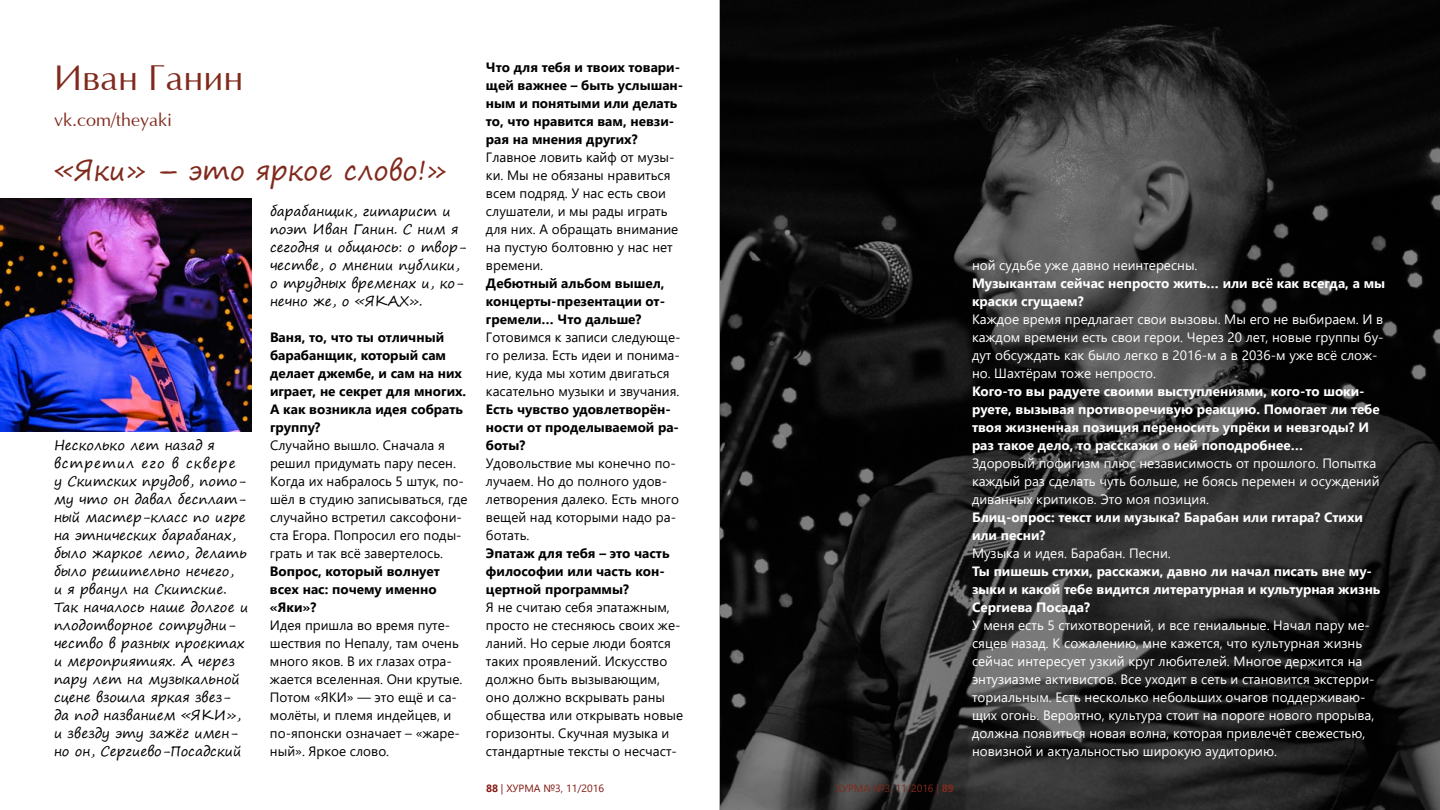
<style>
.page{position:relative;width:1440px;height:810px;background:#fff}
.page>*{position:absolute;margin:0;border:0;box-sizing:border-box;transform-origin:0 0}
.t1{font:36px "Optima";color:#802a1d}
.t2{font:27px "Segoe Print";color:#802a1d}
.t3{font:18px "Optima";color:#802a1d}
.t4{font:13.5px/18px "Segoe UI";color:#000}
.t5{font:13.5px/18px "Segoe UI";color:#fff}
.t6{font:13.5px/18px "Segoe Print";color:#000}
.t7{font:700 13.5px/18px "Segoe UI";color:#000}
.t8{font:700 13.5px/18px "Segoe UI";color:#fff}
.t9{font:10.5px "Segoe UI";color:#7f1710}
.t10{font:10.5px "Segoe UI";color:#802a1d}
.s1{font-weight:700}
</style>
<div class="page">
<img style="left:0;top:198px;width:252px;height:234px">
<img style="left:720px;top:0;width:720px;height:810px">
<h1 class="t1" style="left:54px;top:59px;width:191px">Иван Ганин</h1>
<h3 class="t3" style="left:54px;top:111px;width:120px">vk.com/theyaki</h3>
<h2 class="t2" style="left:54px;top:146px;width:394px">«Яки» – это яркое слово!»</h2>
<p class="t6" style="left:54px;top:436px;width:196px">Несколько лет назад я встретил его в сквере<br>у Скитских прудов, пото&shy;му что он давал бесплат&shy;ный мастер-класс по игре на этнических барабанах, было жаркое лето, делать было решительно нечего,<br>и я рванул на Скитские.<br>Так началось наше долгое и плодотворное сотрудни&shy;чество в разных проектах и мероприятиях. А через пару лет на музыкальной сцене взошла яркая звез&shy;да под названием «ЯКИ», и звезду эту зажёг имен&shy;но он, Сергиево-Посадский</p>
<p class="t6" style="left:270px;top:202px;width:198px">барабанщик, гитарист и поэт Иван Ганин. С ним я сегодня и общаюсь: о твор&shy;честве, о мнении публики, о трудных временах и, ко&shy;нечно же, о «ЯКАХ».</p>
<p class="t7" style="left:270px;top:328px;width:198px">Ваня, то, что ты отличный барабанщик, который сам делает джембе, и сам на них играет, не секрет для многих.<br>А как возникла идея собрать группу?</p>
<p class="t4" style="left:270px;top:436px;width:199px">Случайно вышло. Сначала я решил придумать пару песен.<br>Когда их набралось 5 штук, по&shy;шёл в студию записываться, где случайно встретил саксофони&shy;ста Егора. Попросил его поды&shy;грать и так всё завертелось.</p>
<p class="t7" style="left:270px;top:562px;width:171px">Вопрос, который волнует всех нас: почему именно «Яки»?</p>
<p class="t4" style="left:270px;top:616px;width:194px">Идея пришла во время путе&shy;шествия по Непалу, там очень много яков. В их глазах отра&shy;жается вселенная. Они крутые.<br>Потом «ЯКИ» — это ещё и са&shy;молёты, и племя индейцев, и по-японски означает – «жаре&shy;ный». Яркое слово.</p>
<p class="t7" style="left:486px;top:58px;width:199px">Что для тебя и твоих товари&shy;щей важнее – быть услышан&shy;ным и понятыми или делать то, что нравится вам, невзи&shy;рая на мнения других?</p>
<p class="t4" style="left:486px;top:148px;width:194px">Главное ловить кайф от музы&shy;ки. Мы не обязаны нравиться всем подряд. У нас есть свои слушатели, и мы рады играть для них. А обращать внимание на пустую болтовню у нас нет времени.</p>
<p class="t7" style="left:486px;top:274px;width:181px;text-align:justify">Дебютный альбом вышел, концерты-презентации от&shy;гремели… Что дальше?</p>
<p class="t4" style="left:486px;top:328px;width:196px">Готовимся к записи следующе&shy;го релиза. Есть идеи и понима&shy;ние, куда мы хотим двигаться касательно музыки и звучания.</p>
<p class="t7" style="left:486px;top:400px;width:195px">Есть чувство удовлетворён&shy;ности от проделываемой ра&shy;боты?</p>
<p class="t4" style="left:486px;top:454px;width:194px">Удовольствие мы конечно по&shy;лучаем. Но до полного удов&shy;летворения далеко. Есть много вещей над которыми надо ра&shy;ботать.</p>
<p class="t7" style="left:486px;top:544px;width:185px">Эпатаж для тебя – это часть философии или часть кон&shy;цертной программы?</p>
<p class="t4" style="left:486px;top:598px;width:199px">Я не считаю себя эпатажным, просто не стесняюсь своих же&shy;ланий. Но серые люди боятся таких проявлений. Искусство должно быть вызывающим, оно должно вскрывать раны общества или открывать новые горизонты. Скучная музыка и стандартные тексты о несчаст-</p>
<p class="t9" style="left:486px;top:780px;width:120px"><span class="s1">88</span> | ХУРМА №3, 11/2016</p>
<p class="t10" style="left:836px;top:780px;width:120px">ХУРМА №3, 11/2016 | <span class="s1">89</span></p>
<p class="t5" style="left:972px;top:256px;width:227px">ной судьбе уже давно неинтересны.</p>
<p class="t8" style="left:972px;top:274px;width:415px">Музыкантам сейчас непросто жить… или всё как всегда, а мы краски сгущаем?</p>
<p class="t5" style="left:972px;top:310px;width:413px">Каждое время предлагает свои вызовы. Мы его не выбираем. И в каждом времени есть свои герои. Через 20 лет, новые группы бу&shy;дут обсуждать как было легко в 2016-м а в 2036-м уже всё слож&shy;но. Шахтёрам тоже непросто.</p>
<p class="t8" style="left:972px;top:382px;width:409px">Кого-то вы радуете своими выступлениями, кого-то шоки&shy;руете, вызывая противоречивую реакцию. Помогает ли тебе твоя жизненная позиция переносить упрёки и невзгоды? И раз такое дело, то расскажи о ней поподробнее…</p>
<p class="t5" style="left:972px;top:454px;width:409px">Здоровый пофигизм плюс независимость от прошлого. Попытка каждый раз сделать чуть больше, не боясь перемен и осуждений диванных критиков. Это моя позиция.</p>
<p class="t8" style="left:972px;top:508px;width:392px">Блиц-опрос: текст или музыка? Барабан или гитара? Стихи или песни?</p>
<p class="t5" style="left:972px;top:544px;width:200px">Музыка и идея. Барабан. Песни.</p>
<p class="t8" style="left:972px;top:562px;width:410px">Ты пишешь стихи, расскажи, давно ли начал писать вне му&shy;зыки и какой тебе видится литературная и культурная жизнь<br>Сергиева Посада?</p>
<p class="t5" style="left:972px;top:616px;width:404px">У меня есть 5 стихотворений, и все гениальные. Начал пару ме&shy;сяцев назад. К сожалению, мне кажется, что культурная жизнь сейчас интересует узкий круг любителей. Многое держится на энтузиазме активистов. Все уходит в сеть и становится экстерри&shy;ториальным. Есть несколько небольших очагов поддерживаю&shy;щих огонь. Вероятно, культура стоит на пороге нового прорыва, должна появиться новая волна, которая привлечёт свежестью, новизной и актуальностью широкую аудиторию.</p>
</div>
